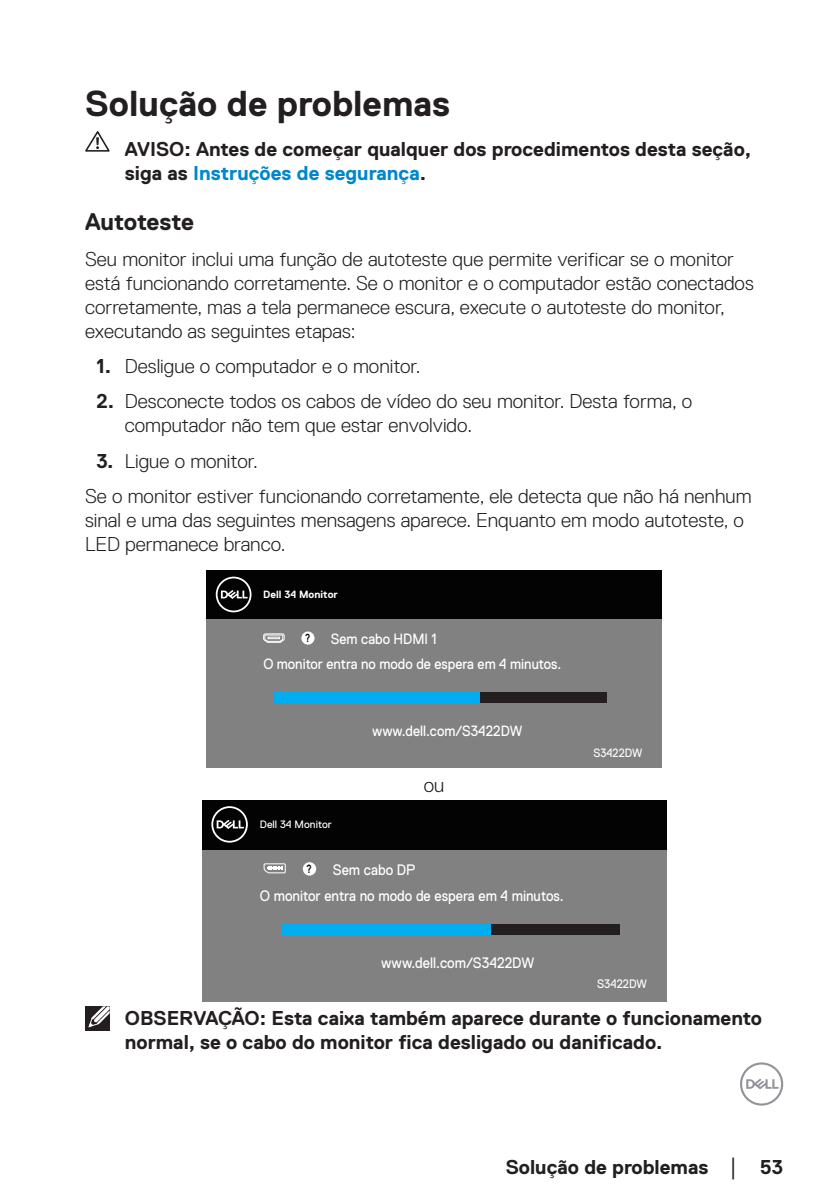
<style>
.page{position:relative;width:840px;height:1191px;background:#fff}
.page>*{position:absolute;margin:0;border:0;box-sizing:border-box;transform-origin:0 0}
.Head1{font:700 36px "Dell Replica";color:#231f20}
.Head2{font:700 24px "Dell Replica";letter-spacing:-.01em;color:#231f20}
.text{font:300 20px/24px "Dell Replica";color:#231f20}
.text-2{font:700 20px/24px "Dell Replica";color:#231f20}
.t1{font:15.2px/26.2px "Dell Replica";color:#fff;scale:.92 1}
.t2{font:14.8px/25.6px "Dell Replica";color:#fff;scale:.92 1}
.t3{font:12.2px "Dell Replica";color:#fff;scale:.92 1}
.t4{font:12px "Dell Replica";color:#fff;scale:.92 1}
.t5{font:700 11.4px "Arial";color:#030303;scale:.73 1}
.t6{font:700 11.2px "Arial";color:#030303;scale:.73 1}
.t7{font:10.6px "Dell Replica";color:#fff}
.t8{font:700 10.4px "Dell Replica";color:#fff}
.s1{color:#0087cb}
.s2{font-weight:700}
.s3{font-family:"Arial";font-weight:400;font-size:18px}
</style>
<div class="page">
<svg style="left:740px;top:1062px;width:42px;height:43px"></svg>
<svg style="left:85px;top:131px;width:25px;height:21px"></svg>
<div style="left:206px;top:594px;width:455px;height:173px;background:#818181"></div>
<div style="left:206px;top:570px;width:455px;height:48px;background:#030303"></div>
<svg style="left:216px;top:576px;width:35px;height:36px"></svg>
<div style="left:301px;top:631px;width:13px;height:13px;background:#fff;border-radius:50%"></div>
<svg style="left:263px;top:633px;width:22px;height:10px"></svg>
<div style="left:274px;top:692px;width:332px;height:10px;background:#231f20"></div>
<div style="left:274px;top:692px;width:205px;height:10px;background:#00aeef"></div>
<div style="left:202px;top:824px;width:464px;height:177px;background:#818181"></div>
<div style="left:202px;top:800px;width:464px;height:49px;background:#030303"></div>
<svg style="left:211px;top:806px;width:37px;height:36px"></svg>
<div style="left:281px;top:924px;width:338px;height:10px;background:#231f20"></div>
<div style="left:302px;top:862px;width:14px;height:13px;background:#fff;border-radius:50%"></div>
<svg style="left:263px;top:863px;width:23px;height:10px"></svg>
<div style="left:281px;top:924px;width:209px;height:10px;background:#00aeef"></div>
<div style="left:85px;top:1006px;width:24px;height:24px;background:#231f20"></div>
<svg style="left:88px;top:1006px;width:22px;height:22px"></svg>
<p class="Head1" style="left:85px;top:83px;width:366px">Solução de problemas</p>
<p class="text-2" style="left:125px;top:137px;width:627px">AVISO: Antes de começar qualquer dos procedimentos desta seção, siga as <span class="s1">Instruções de segurança</span>.</p>
<p class="Head2" style="left:85px;top:209px;width:110px">Autoteste</p>
<p class="text" style="left:85px;top:247px;width:669px">Seu monitor inclui uma função de autoteste que permite verificar se o monitor está funcionando corretamente. Se o monitor e o computador estão conectados corretamente, mas a tela permanece escura, execute o autoteste do monitor, executando as seguintes etapas:</p>
<p class="text" style="left:96px;top:354px;width:325px"><span class="s2">1.</span> Desligue o computador e o monitor.</p>
<p class="text" style="left:125px;top:389px;width:568px;text-indent:-28px"><span class="s2">2.</span> Desconecte todos os cabos de vídeo do seu monitor. Desta forma, o computador não tem que estar envolvido.</p>
<p class="text" style="left:96px;top:449px;width:163px"><span class="s2">3.</span> Ligue o monitor.</p>
<p class="text" style="left:85px;top:484px;width:667px">Se o monitor estiver funcionando corretamente, ele detecta que não há nenhum sinal e uma das seguintes mensagens aparece. Enquanto em modo autoteste, o<br>LED permanece branco.</p>
<p class="t8" style="left:263px;top:588px;width:76px">Dell 34 Monitor</p>
<p class="t2" style="left:263px;top:626px;width:325px;text-indent:68px">Sem cabo HDMI 1<br>O monitor entra no modo de espera em 4 minutos.</p>
<p class="t6" style="left:305px;top:631px;width:8px">?</p>
<p class="t2" style="left:372px;top:717px;width:165px">www.dell.com/S3422DW</p>
<p class="text" style="left:423px;top:773px;width:22px">ou</p>
<p class="t7" style="left:260px;top:818px;width:73px">Dell 34 Monitor</p>
<p class="t1" style="left:260px;top:856px;width:331px;text-indent:73px">Sem cabo DP<br>O monitor entra no modo de espera em 4 minutos.</p>
<p class="t5" style="left:306px;top:861px;width:9px">?</p>
<p class="t1" style="left:381px;top:950px;width:168px">www.dell.com/S3422DW</p>
<p class="t4" style="left:593px;top:746px;width:55px">S3422DW</p>
<p class="t3" style="left:597px;top:977px;width:56px">S3422DW</p>
<p class="text-2" style="left:125px;top:1006px;width:638px">OBSERVAÇÃO: Esta caixa também aparece durante o funcionamento normal, se o cabo do monitor fica desligado ou danificado.</p>
<p class="text-2" style="left:505px;top:1155px;width:279px">Solução de problemas <span class="s3">│</span> 53</p>
</div>
